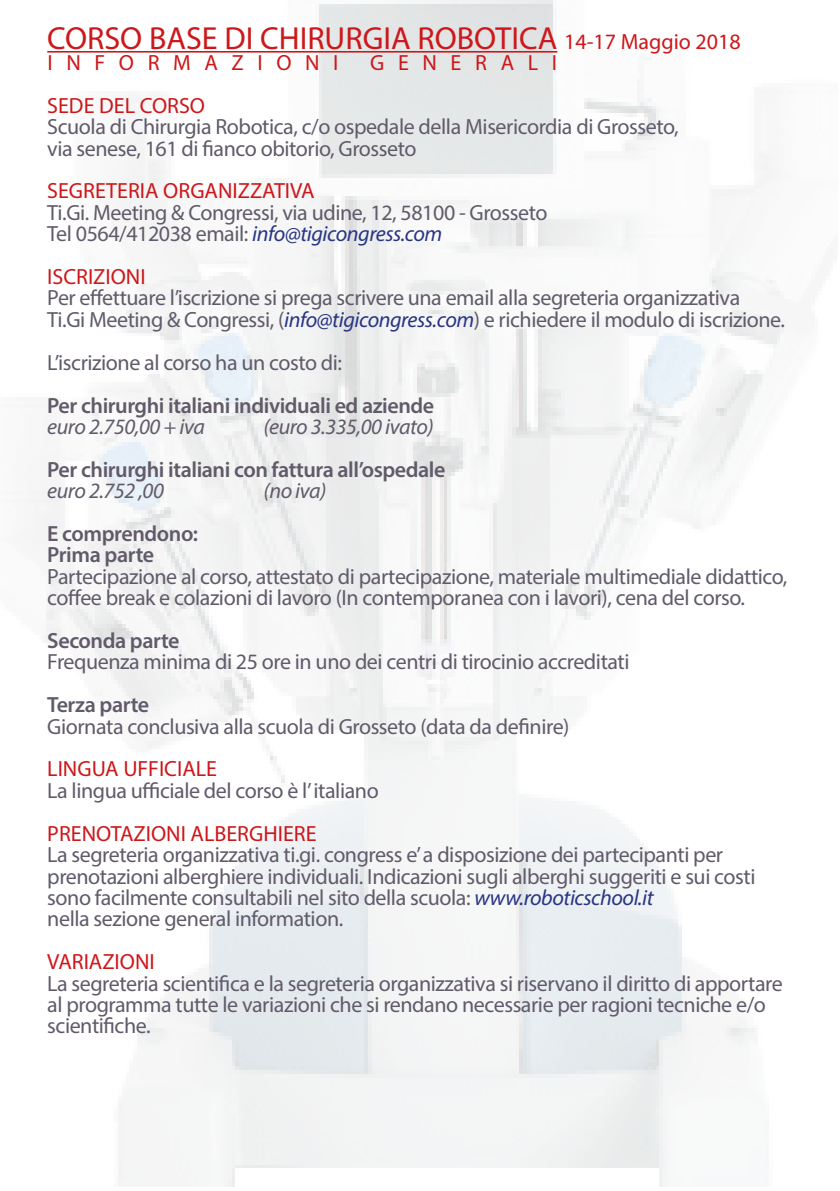
<style>
.page{position:relative;width:840px;height:1191px;background:#fff}
.page>*{position:absolute;margin:0;border:0;box-sizing:border-box;transform-origin:0 0}
.t1{font:32px "Myriad Pro";color:#cd171a}
.t2{font:22px/21.4px "Myriad Pro";letter-spacing:-.02em;color:#615a6a}
.t3{font:600 22px/21.4px "Myriad Pro";letter-spacing:-.02em;color:#615a6a}
.t4{font:22px "Myriad Pro";color:#cd171a}
.t5{font:italic 22px "Myriad Pro";letter-spacing:-.02em;color:#615a6a}
.t6{font:22px "Myriad Pro";letter-spacing:.62em;color:#cd171a}
.s1{font-size:22px}
.s2{font-style:italic;color:#283583}
</style>
<div class="page">
<img style="left:27px;top:0;width:806px;height:1187px">
<hr style="left:47px;top:51px;width:510px;height:2px;background:#cd171a">
<h1 class="t1" style="left:47px;top:18px;width:694px">CORSO BASE DI CHIRURGIA ROBOTICA <span class="s1">14-17 Maggio 2018</span></h1>
<p class="t6" style="left:47px;top:49px;width:292px">INFORMAZIONI</p>
<p class="t6" style="left:370px;top:49px;width:188px">GENERALI</p>
<p class="t4" style="left:47px;top:92px;width:159px">SEDE DEL CORSO</p>
<p class="t2" style="left:47px;top:116px;width:632px">Scuola di Chirurgia Robotica, c/o ospedale della Misericordia di Grosseto, via senese, 161 di fianco obitorio, Grosseto</p>
<p class="t4" style="left:47px;top:177px;width:269px">SEGRETERIA ORGANIZZATIVA</p>
<p class="t2" style="left:47px;top:201px;width:501px">Ti.Gi. Meeting &amp; Congressi, via udine, 12, 58100 - Grosseto<br>Tel 0564/412038 email: <span class="s2">info@tigicongress.com</span></p>
<p class="t4" style="left:47px;top:263px;width:100px">ISCRIZIONI</p>
<p class="t2" style="left:47px;top:287px;width:739px">Per effettuare l’iscrizione si prega scrivere una email alla segreteria organizzativa<br>Ti.Gi Meeting &amp; Congressi, (<span class="s2">info@tigicongress.com</span>) e richiedere il modulo di iscrizione.</p>
<p class="t2" style="left:47px;top:351px;width:296px">L’iscrizione al corso ha un costo di:</p>
<p class="t3" style="left:47px;top:394px;width:388px">Per chirurghi italiani individuali ed aziende</p>
<p class="t5" style="left:47px;top:413px;width:159px">euro 2.750,00 + iva</p>
<p class="t5" style="left:263px;top:413px;width:172px">(euro 3.335,00 ivato)</p>
<p class="t3" style="left:47px;top:458px;width:399px">Per chirurghi italiani con fattura all’ospedale</p>
<p class="t5" style="left:47px;top:477px;width:118px">euro 2.752 ,00</p>
<p class="t5" style="left:263px;top:477px;width:64px">(no iva)</p>
<p class="t3" style="left:47px;top:522px;width:152px">E comprendono:<br>Prima parte</p>
<p class="t2" style="left:47px;top:565px;width:741px">Partecipazione al corso, attestato di partecipazione, materiale multimediale didattico, coffee break e colazioni di lavoro (In contemporanea con i lavori), cena del corso.</p>
<p class="t3" style="left:47px;top:629px;width:134px">Seconda parte</p>
<p class="t2" style="left:47px;top:651px;width:583px">Frequenza minima di 25 ore in uno dei centri di tirocinio accreditati</p>
<p class="t3" style="left:47px;top:693px;width:103px">Terza parte</p>
<p class="t2" style="left:47px;top:715px;width:523px">Giornata conclusiva alla scuola di Grosseto (data da definire)</p>
<p class="t4" style="left:47px;top:755px;width:171px">LINGUA UFFICIALE</p>
<p class="t2" style="left:47px;top:779px;width:333px">La lingua ufficiale del corso è l’ italiano</p>
<p class="t4" style="left:47px;top:819px;width:270px">PRENOTAZIONI ALBERGHIERE</p>
<p class="t2" style="left:47px;top:843px;width:709px">La segreteria organizzativa ti.gi. congress e’ a disposizione dei partecipanti per prenotazioni alberghiere individuali. Indicazioni sugli alberghi suggeriti e sui costi sono facilmente consultabili nel sito della scuola: <span class="s2">www.roboticschool.it<br></span>nella sezione general information.</p>
<p class="t4" style="left:47px;top:948px;width:109px">VARIAZIONI</p>
<p class="t2" style="left:47px;top:972px;width:736px">La segreteria scientifica e la segreteria organizzativa si riservano il diritto di apportare al programma tutte le variazioni che si rendano necessarie per ragioni tecniche e/o scientifiche.</p>
</div>
